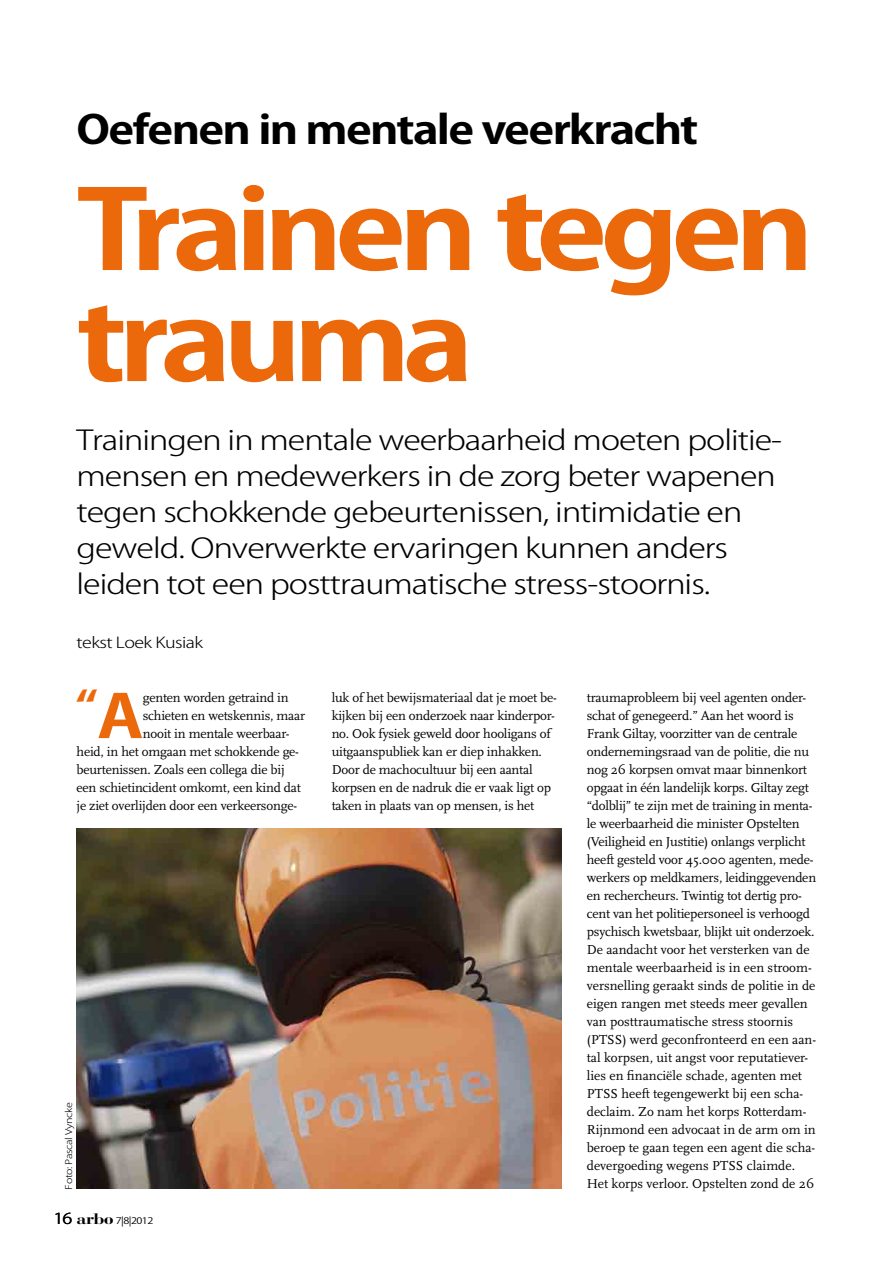
<style>
.page{position:relative;width:893px;height:1263px;background:#fff}
.page>*{position:absolute;margin:0;border:0;box-sizing:border-box;transform-origin:0 0}
.t1{font:700 108px/111px "Koz Go Pro";letter-spacing:-.06em;color:#eb690b;scale:1.2 1}
.t2{font:700 41.55px "Koz Go Pro";color:#eb690b;scale:1.2 1}
.t3{font:700 39px "Koz Go Pro";letter-spacing:-.035em;color:#000;scale:1.2 1}
.t4{font:300 27px/36px "Koz Go Pro";letter-spacing:-.03em;color:#000;scale:1.2 1}
.t5{font:300 15px "Koz Go Pro";letter-spacing:-.03em;color:#000;scale:1.2 1}
.t6{font:13.5px/18px "Scala OT";letter-spacing:-.015em;color:#000}
.t7{font:300 9px "Koz Go Pro";letter-spacing:-.03em;color:#000;scale:1.2 1}
.t8{font:9px "Koz Go Pro Regular 90 pv RKSJ H";color:#000;scale:1.2 1}
.s1{font-size:58.8px}
.s2{font-family:"Koz Go Pro";font-size:15px}
.s3{font-family:"Bauer Bodoni Std";font-weight:700;font-size:15px}
</style>
<div class="page">
<img style="left:77px;top:828px;width:484px;height:360px">
<h3 class="t3" style="left:77px;top:105px;width:519px">Oefenen in mentale veerkracht</h3>
<h1 class="t1" style="left:77px;top:182px;width:616px">Trainen tegen trauma</h1>
<p class="t4" style="left:77px;top:422px;width:589px">Trainingen in mentale weerbaarheid moeten politie&shy;mensen en medewerkers in de zorg beter wapenen tegen schokkende gebeurtenissen, intimidatie en geweld. Onverwerkte ervaringen kunnen anders leiden tot een posttraumatische stress-stoornis.</p>
<p class="t5" style="left:77px;top:633px;width:107px">tekst Loek Kusiak</p>
<h2 class="t2" style="left:75px;top:679px;width:59px">“<span class="s1">A</span></h2>
<p class="t6" style="left:143px;top:689px;width:147px">genten worden getraind in</p>
<p class="t6" style="left:143px;top:707px;width:164px">schieten en wetskennis, maar</p>
<p class="t6" style="left:143px;top:725px;width:148px">nooit in mentale weerbaar-</p>
<p class="t6" style="left:77px;top:743px;width:224px">heid, in het omgaan met schokkende ge-</p>
<p class="t6" style="left:77px;top:761px;width:210px">beurtenissen. Zoals een collega die bij</p>
<p class="t6" style="left:77px;top:779px;width:226px">een schietincident omkomt, een kind dat</p>
<p class="t6" style="left:77px;top:797px;width:222px">je ziet overlijden door een verkeersonge-</p>
<p class="t7" style="left:63px;top:1189px;width:74px;rotate:-90deg">Foto: Pascal Vyncke</p>
<p class="t8" style="left:53px;top:1215px;width:85px"><span class="s2">16</span> <span class="s3">arbo</span> 7|8|2012</p>
<p class="t6" style="left:332px;top:689px;width:227px">luk of het bewijsmateriaal dat je moet be&shy;kijken bij een onderzoek naar kinderpor&shy;no. Ook fysiek geweld door hooligans of uitgaanspubliek kan er diep inhakken.<br>Door de machocultuur bij een aantal korpsen en de nadruk die er vaak ligt op taken in plaats van op mensen, is het</p>
<p class="t6" style="left:587px;top:689px;width:231px">traumaprobleem bij veel agenten onder&shy;schat of genegeerd.” Aan het woord is Frank Giltay, voorzitter van de centrale ondernemingsraad van de politie, die nu nog 26 korpsen omvat maar binnenkort opgaat in één landelijk korps. Giltay zegt “dolblij” te zijn met de training in menta&shy;le weerbaarheid die minister Opstelten (Veiligheid en Justitie) onlangs verplicht heeft gesteld voor 45.000 agenten, mede&shy;werkers op meldkamers, leidinggevenden en rechercheurs. Twintig tot dertig pro&shy;cent van het politiepersoneel is verhoogd psychisch kwetsbaar, blijkt uit onderzoek.<br>De aandacht voor het versterken van de mentale weerbaarheid is in een stroom&shy;versnelling geraakt sinds de politie in de eigen rangen met steeds meer gevallen van posttraumatische stress stoornis (PTSS) werd geconfronteerd en een aan&shy;tal korpsen, uit angst voor reputatiever&shy;lies en financiële schade, agenten met PTSS heeft tegengewerkt bij een scha&shy;declaim. Zo nam het korps Rotterdam-Rijnmond een advocaat in de arm om in beroep te gaan tegen een agent die scha&shy;devergoeding wegens PTSS claimde.<br>Het korps verloor. Opstelten zond de 26</p>
</div>
